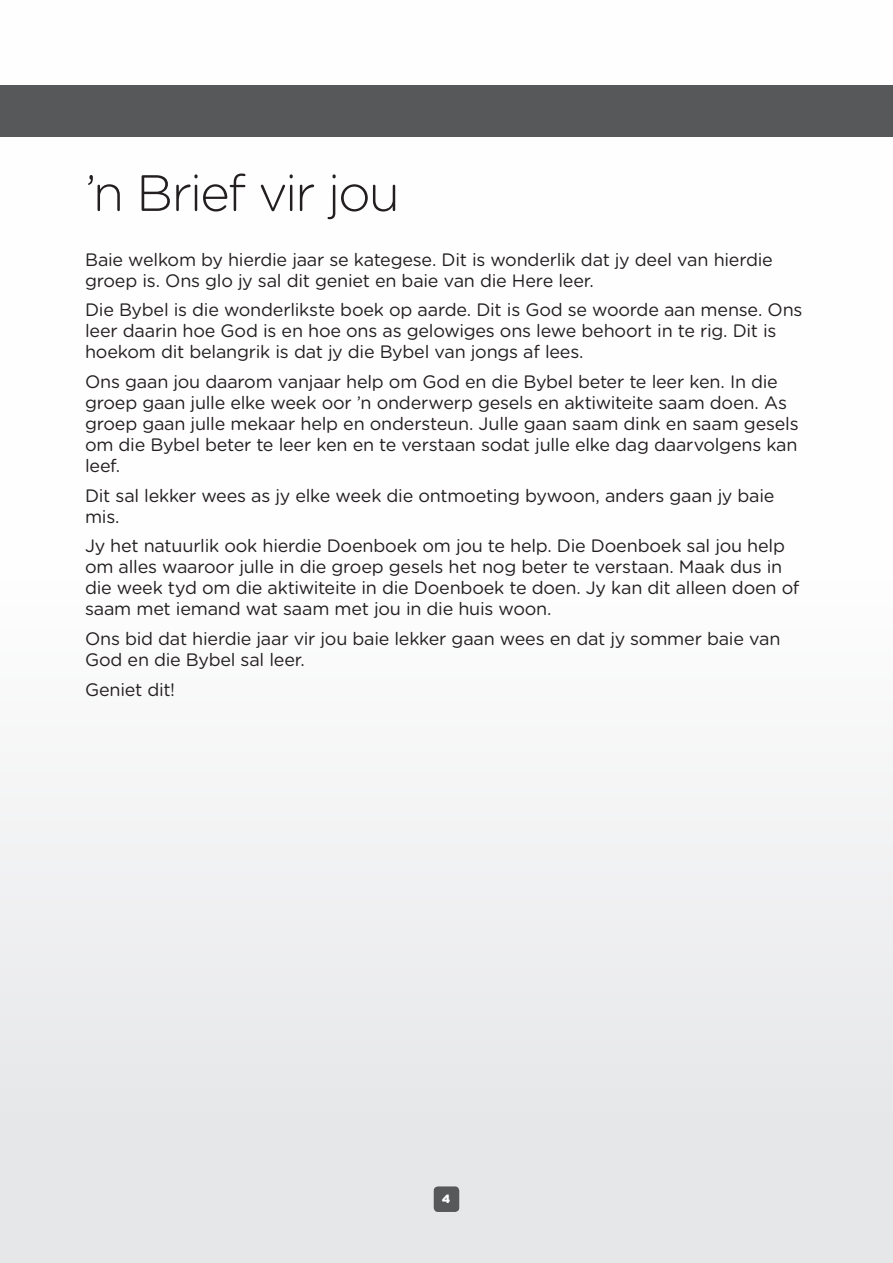
<style>
.page{position:relative;width:893px;height:1263px;background:#fff}
.page>*{position:absolute;margin:0;border:0;box-sizing:border-box;transform-origin:0 0}
.t1{font:300 51px "Gotham Rounded";letter-spacing:-.045em;color:#231f20}
.t2{font:18px/21px "Gotham Rounded";letter-spacing:-.015em;color:#231f20}
.t3{font:900 12px "Nexa Slab";color:#fff}
</style>
<div class="page">
<div style="left:0;top:0;width:893px;height:1263px;background:linear-gradient(to bottom,#fff,#e7e8ea)"></div>
<div style="left:0;top:85px;width:893px;height:51px;background:#57585a"></div>
<div style="left:434px;top:1186px;width:25px;height:26px;background:#57585a;border-radius:4px"></div>
<h1 class="t1" style="left:85px;top:159px;width:316px">’n Brief vir jou</h1>
<p class="t2" style="left:85px;top:248px;width:689px">Baie welkom by hierdie jaar se kategese. Dit is wonderlik dat jy deel van hierdie groep is. Ons glo jy sal dit geniet en baie van die Here leer.</p>
<p class="t2" style="left:85px;top:299px;width:719px">Die Bybel is die wonderlikste boek op aarde. Dit is God se woorde aan mense. Ons leer daarin hoe God is en hoe ons as gelowiges ons lewe behoort in te rig. Dit is hoekom dit belangrik is dat jy die Bybel van jongs af lees.</p>
<p class="t2" style="left:85px;top:370px;width:715px">Ons gaan jou daarom vanjaar help om God en die Bybel beter te leer ken. In die groep gaan julle elke week oor ’n onderwerp gesels en aktiwiteite saam doen. As groep gaan julle mekaar help en ondersteun. Julle gaan saam dink en saam gesels om die Bybel beter te leer ken en te verstaan sodat julle elke dag daarvolgens kan leef.</p>
<p class="t2" style="left:85px;top:484px;width:691px">Dit sal lekker wees as jy elke week die ontmoeting bywoon, anders gaan jy baie mis.</p>
<p class="t2" style="left:85px;top:534px;width:716px">Jy het natuurlik ook hierdie Doenboek om jou te help. Die Doenboek sal jou help om alles waaroor julle in die groep gesels het nog beter te verstaan. Maak dus in die week tyd om die aktiwiteite in die Doenboek te doen. Jy kan dit alleen doen of saam met iemand wat saam met jou in die huis woon.</p>
<p class="t2" style="left:85px;top:627px;width:697px">Ons bid dat hierdie jaar vir jou baie lekker gaan wees en dat jy sommer baie van<br>God en die Bybel sal leer.</p>
<p class="t2" style="left:85px;top:678px;width:92px">Geniet dit!</p>
<p class="t3" style="left:442px;top:1191px;width:10px">4</p>
</div>
